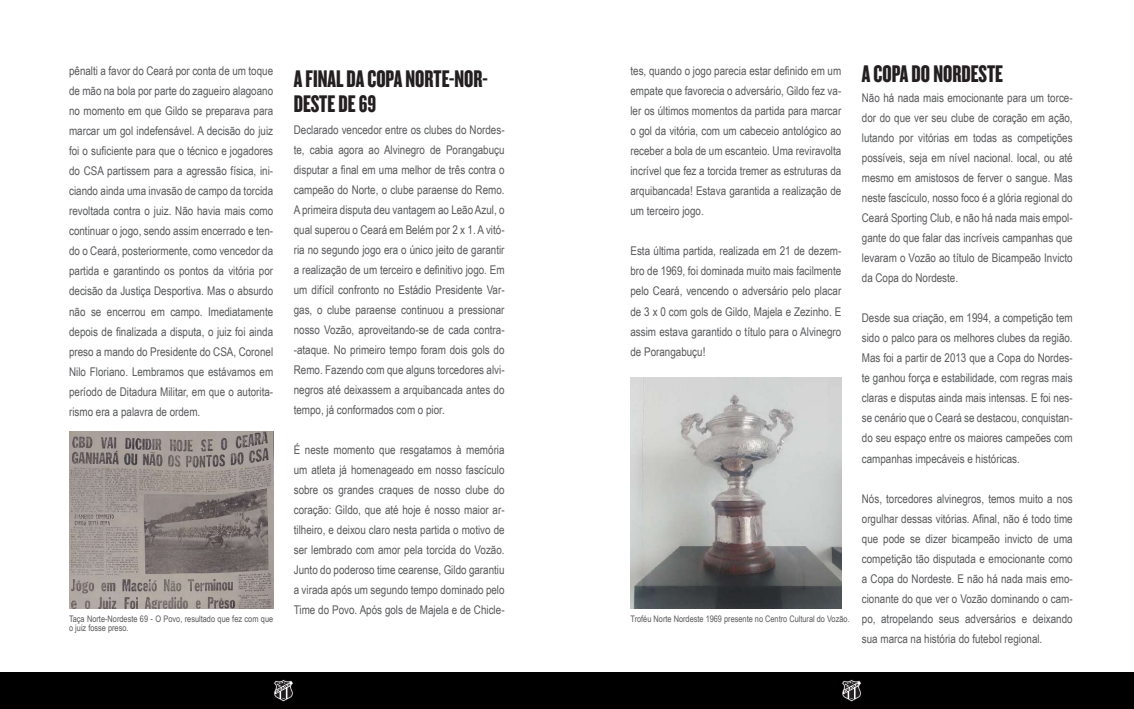
<style>
.page{position:relative;width:1134px;height:709px;background:#fff}
.page>*{position:absolute;margin:0;border:0;box-sizing:border-box;transform-origin:0 0}
.t1{font:25px/25px "Knockout 68 Full Featherwt";color:#231f20}
.t2{font:12px/20px "Arial Narrow";color:#57585a;text-align:justify}
.t3{font:9px/9px "Arial Narrow";color:#57585a}
</style>
<div class="page">
<div style="left:0;top:672px;width:1134px;height:37px;background:#000"></div>
<svg style="left:841px;top:679px;width:21px;height:23px"></svg>
<svg style="left:273px;top:679px;width:21px;height:23px"></svg>
<img style="left:69px;top:432px;width:204px;height:176px">
<img style="left:630px;top:378px;width:211px;height:230px">
<p class="t2" style="left:69px;top:61px;width:206px">pênalti a favor do Ceará por conta de um toque de mão na bola por parte do zagueiro alagoano no momento em que Gildo se preparava para marcar um gol indefensável. A decisão do juiz foi o suficiente para que o técnico e jogadores do CSA partissem para a agressão física, ini&shy;ciando ainda uma invasão de campo da torcida revoltada contra o juiz. Não havia mais como continuar o jogo, sendo assim encerrado e ten&shy;do o Ceará, posteriormente, como vencedor da partida e garantindo os pontos da vitória por decisão da Justiça Desportiva. Mas o absurdo não se encerrou em campo. Imediatamente depois de finalizada a disputa, o juiz foi ainda preso a mando do Presidente do CSA, Coronel Nilo Floriano. Lembramos que estávamos em período de Ditadura Militar, em que o autorita&shy;rismo era a palavra de ordem.</p>
<p class="t3" style="left:69px;top:614px;width:206px">Taça Norte-Nordeste 69 - O Povo, resultado que fez com que o juiz fosse preso.</p>
<h1 class="t1" style="left:294px;top:65px;width:195px">A FINAL DA COPA NORTE-NOR-<br>DESTE DE 69</h1>
<p class="t2" style="left:294px;top:119px;width:212px">Declarado vencedor entre os clubes do Nordes&shy;te, cabia agora ao Alvinegro de Porangabuçu disputar a final em uma melhor de três contra o campeão do Norte, o clube paraense do Remo.<br>A primeira disputa deu vantagem ao Leão Azul, o qual superou o Ceará em Belém por 2 x 1. A vitó&shy;ria no segundo jogo era o único jeito de garantir a realização de um terceiro e definitivo jogo. Em um difícil confronto no Estádio Presidente Var&shy;gas, o clube paraense continuou a pressionar nosso Vozão, aproveitando-se de cada contra--ataque. No primeiro tempo foram dois gols do Remo. Fazendo com que alguns torcedores alvi&shy;negros até deixassem a arquibancada antes do tempo, já conformados com o pior.</p>
<p class="t2" style="left:294px;top:439px;width:212px">É neste momento que resgatamos à memória um atleta já homenageado em nosso fascículo sobre os grandes craques de nosso clube do coração: Gildo, que até hoje é nosso maior ar&shy;tilheiro, e deixou claro nesta partida o motivo de ser lembrado com amor pela torcida do Vozão.<br>Junto do poderoso time cearense, Gildo garantiu a virada após um segundo tempo dominado pelo Time do Povo. Após gols de Majela e de Chicle-</p>
<p class="t2" style="left:630px;top:61px;width:212px">tes, quando o jogo parecia estar definido em um empate que favorecia o adversário, Gildo fez va&shy;ler os últimos momentos da partida para marcar o gol da vitória, com um cabeceio antológico ao receber a bola de um escanteio. Uma reviravolta incrível que fez a torcida tremer as estruturas da arquibancada! Estava garantida a realização de um terceiro jogo.</p>
<p class="t2" style="left:630px;top:241px;width:212px">Esta última partida, realizada em 21 de dezem&shy;bro de 1969, foi dominada muito mais facilmente pelo Ceará, vencendo o adversário pelo placar de 3 x 0 com gols de Gildo, Majela e Zezinho. E assim estava garantido o título para o Alvinegro de Porangabuçu!</p>
<p class="t3" style="left:630px;top:613px;width:221px">Troféu Norte Nordeste 1969 presente no Centro Cultural do Vozão.</p>
<h1 class="t1" style="left:862px;top:60px;width:143px">A COPA DO NORDESTE</h1>
<p class="t2" style="left:862px;top:88px;width:212px">Não há nada mais emocionante para um torce&shy;dor do que ver seu clube de coração em ação, lutando por vitórias em todas as competições possíveis, seja em nível nacional. local, ou até mesmo em amistosos de ferver o sangue. Mas neste fascículo, nosso foco é a glória regional do Ceará Sporting Club, e não há nada mais empol&shy;gante do que falar das incríveis campanhas que levaram o Vozão ao título de Bicampeão Invicto da Copa do Nordeste.</p>
<p class="t2" style="left:862px;top:308px;width:212px">Desde sua criação, em 1994, a competição tem sido o palco para os melhores clubes da região.<br>Mas foi a partir de 2013 que a Copa do Nordes&shy;te ganhou força e estabilidade, com regras mais claras e disputas ainda mais intensas. E foi nes&shy;se cenário que o Ceará se destacou, conquistan&shy;do seu espaço entre os maiores campeões com campanhas impecáveis e históricas.</p>
<p class="t2" style="left:862px;top:488px;width:212px">Nós, torcedores alvinegros, temos muito a nos orgulhar dessas vitórias. Afinal, não é todo time que pode se dizer bicampeão invicto de uma competição tão disputada e emocionante como a Copa do Nordeste. E não há nada mais emo&shy;cionante do que ver o Vozão dominando o cam&shy;po, atropelando seus adversários e deixando sua marca na história do futebol regional.</p>
</div>
